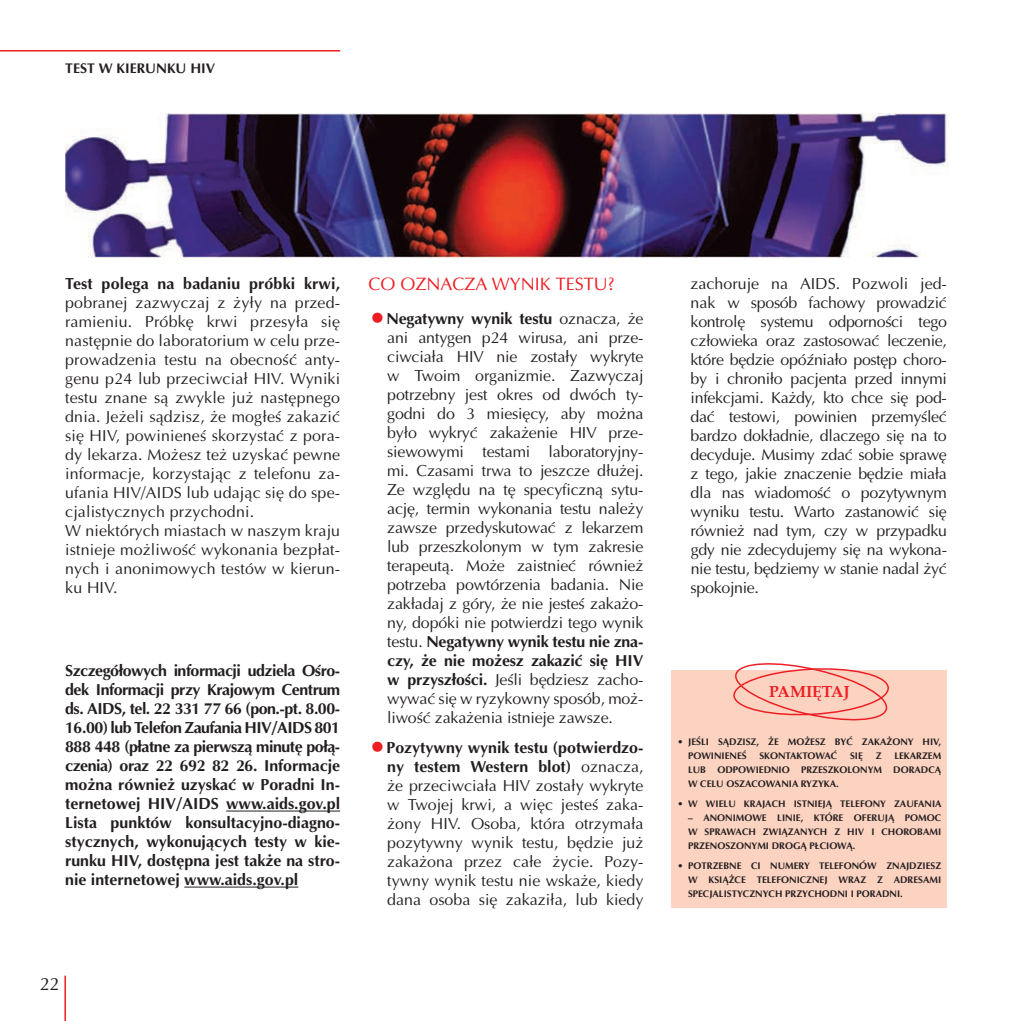
<style>
.page{position:relative;width:1032px;height:1021px;background:#fff}
.page>*{position:absolute;margin:0;border:0;box-sizing:border-box;transform-origin:0 0}
.t1{font:18px "Ottawa";color:#ee1d23}
.t2{font:18px "Ottawa";color:#231f20}
.t3{font:16px/19px "Ottawa";letter-spacing:.01em;color:#231f20;text-align:justify}
.t4{font:700 16px/19px "Ottawa";color:#231f20;text-align:justify}
.t5{font:700 16px "Palatino Linotype";color:#ee1d23}
.t6{font:700 14px "Ottawa";color:#231f20}
.t7{font:700 9.6px "Ottawa";letter-spacing:.11em;color:#231f20}
.s1{font-size:30px;color:#ee1d23}
.s2{font-weight:700}
</style>
<div class="page">
<hr style="left:64px;top:975px;width:2px;height:45px;background:#ee1d23">
<div style="left:672px;top:669px;width:275px;height:238px;background:#fcd2c0"></div>
<svg style="left:730px;top:663px;width:162px;height:58px"></svg>
<hr style="left:226px;top:810px;width:114px;height:1px;background:#231f20">
<hr style="left:184px;top:886px;width:114px;height:1px;background:#231f20">
<img style="left:65px;top:113px;width:883px;height:145px">
<hr style="left:0;top:50px;width:340px;height:2px;background:#ee1d23">
<p class="t6" style="left:65px;top:59px;width:152px">TEST W KIERU NKU HIV</p>
<p class="t4" style="left:65px;top:274px;width:276px">Test polega na badaniu próbki krwi,</p>
<p class="t3" style="left:65px;top:293px;width:277px;text-align:left">pobranej zazwyczaj z żyły na przed&shy;ramieniu. Próbkę krwi przesyła się następnie do laboratorium w celu prze&shy;prowadzenia testu na obecność anty&shy;genu p24 lub przeciwciał HIV. Wyniki testu znane są zwykle już następnego dnia. Jeżeli sądzisz, że mogłeś zakazić się HIV, powinieneś skorzystać z pora&shy;dy lekarza. Możesz też uzyskać pewne informacje, korzystając z telefonu za&shy;ufania HIV/AIDS lub udając się do spe&shy;cjalistycznych przychodni.<br>W niektórych miastach w naszym kraju istnieje możliwość wykonania bezpłat&shy;nych i anonimowych testów w kierun&shy;ku HIV.</p>
<p class="t4" style="left:65px;top:661px;width:276px">Szczegółowych informacji udziela Ośro&shy;dek Informacji przy Krajowym Centrum ds. AIDS, tel. 22 331 77 66 (pon.-pt. 8.00- 16.00) lub Telefon Zaufania HIV/AIDS 801<br>888 448 (płatne za pierwszą minutę połą&shy;czenia) oraz 22 692 82 26. Informacje można również uzyskać w Poradni In&shy;ternetowej HIV/AIDS www.aids.gov.pl Lista punktów konsultacyjno-diagno&shy;stycznych, wykonujących testy w kie&shy;runku HIV, dostępna jest także na stro&shy;nie internetowej www.aids.gov.pl</p>
<p class="t2" style="left:40px;top:972px;width:21px">22</p>
<p class="t1" style="left:369px;top:273px;width:248px">CO OZNACZA WYNIK TESTU?</p>
<p class="t3" style="left:387px;top:309px;width:258px;text-indent:-19px"><span class="s1">•</span><span class="s2">Negatywny wynik testu</span> oznacza, że ani antygen p24 wirusa, ani prze&shy;ciwciała HIV nie zostały wykryte w Twoim organizmie. Zazwyczaj potrzebny jest okres od dwóch ty&shy;godni do 3 miesięcy, aby można było wykryć zakażenie HIV prze&shy;siewowymi testami laboratoryjny&shy;mi. Czasami trwa to jeszcze dłużej.<br>Ze względu na tę specyficzną sytu&shy;ację, termin wykonania testu należy zawsze przedyskutować z lekarzem lub przeszkolonym w tym zakresie terapeutą. Może zaistnieć również potrzeba powtórzenia badania. Nie zakładaj z góry, że nie jesteś zakażo&shy;ny, dopóki nie potwierdzi tego wynik testu. <span class="s2">Negatywny wynik testu nie zna&shy;czy, że nie możesz zakazić się HIV w przyszłości.</span> Jeśli będziesz zacho&shy;wywać się w ryzykowny sposób, moż&shy;liwość zakażenia istnieje zawsze.</p>
<p class="t3" style="left:387px;top:738px;width:258px;text-indent:-19px"><span class="s1">•</span><span class="s2">Pozytywny wynik testu (potwierdzo&shy;ny testem Western blot)</span> oznacza, że przeciwciała HIV zostały wykryte w Twojej krwi, a więc jesteś zaka&shy;żony HIV. Osoba, która otrzymała pozytywny wynik testu, będzie już zakażona przez całe życie. Pozy&shy;tywny wynik testu nie wskaże, kiedy dana osoba się zakaziła, lub kiedy</p>
<p class="t3" style="left:690px;top:274px;width:258px">zachoruje na AIDS. Pozwoli jed&shy;nak w sposób fachowy prowadzić kontrolę systemu odporności tego człowieka oraz zastosować leczenie, które będzie opóźniało postęp choro&shy;by i chroniło pacjenta przed innymi infekcjami. Każdy, kto chce się pod&shy;dać testowi, powinien przemyśleć bardzo dokładnie, dlaczego się na to decyduje. Musimy zdać sobie sprawę z tego, jakie znaczenie będzie miała dla nas wiadomość o pozytywnym wyniku testu. Warto zastanowić się również nad tym, czy w przypadku gdy nie zdecydujemy się na wykona&shy;nie testu, będziemy w stanie nadal żyć spokojnie.</p>
<p class="t5" style="left:769px;top:680px;width:82px">PAMI ĘTAJ</p>
<p class="t7" style="left:677px;top:736px;width:58px">• Jeśli sądzisz</p>
<p class="t7" style="left:756px;top:736px;width:18px">, że</p>
<p class="t7" style="left:788px;top:736px;width:8px">możesz</p>
<p class="t7" style="left:835px;top:736px;width:54px">być zakażon</p>
<p class="t7" style="left:908px;top:736px;width:35px">y hiv,</p>
<p class="t7" style="left:688px;top:750px;width:13px">powiniene</p>
<p class="t7" style="left:742px;top:750px;width:6px">ś</p>
<p class="t7" style="left:759px;top:750px;width:19px">skonta</p>
<p class="t7" style="left:796px;top:750px;width:14px">ktowa</p>
<p class="t7" style="left:831px;top:750px;width:8px">ć</p>
<p class="t7" style="left:850px;top:750px;width:14px">si ę</p>
<p class="t7" style="left:876px;top:750px;width:6px">z</p>
<p class="t7" style="left:894px;top:750px;width:23px">lekarzem</p>
<p class="t7" style="left:688px;top:764px;width:58px">lub odpowiednio</p>
<p class="t7" style="left:801px;top:764px;width:12px">przesz</p>
<p class="t7" style="left:833px;top:764px;width:68px">kolonym doradc</p>
<p class="t7" style="left:935px;top:764px;width:8px">ą</p>
<p class="t7" style="left:688px;top:778px;width:46px">wcelu oszacowania</p>
<p class="t7" style="left:801px;top:778px;width:40px">ryzyka.</p>
<p class="t7" style="left:677px;top:797px;width:14px">• w</p>
<p class="t7" style="left:706px;top:797px;width:51px">wielu krajach</p>
<p class="t7" style="left:794px;top:797px;width:6px">istniej</p>
<p class="t7" style="left:826px;top:797px;width:37px">ą telefon</p>
<p class="t7" style="left:880px;top:797px;width:40px">y zaufania</p>
<p class="t7" style="left:688px;top:811px;width:24px">– anonimowe</p>
<p class="t7" style="left:777px;top:811px;width:11px">linie</p>
<p class="t7" style="left:801px;top:811px;width:38px">, które</p>
<p class="t7" style="left:854px;top:811px;width:7px">ofer</p>
<p class="t7" style="left:877px;top:811px;width:42px">ują pomoc</p>
<p class="t7" style="left:688px;top:825px;width:35px">w sprawach</p>
<p class="t7" style="left:763px;top:825px;width:7px">zwi</p>
<p class="t7" style="left:781px;top:825px;width:14px">ązan</p>
<p class="t7" style="left:808px;top:825px;width:14px">ych</p>
<p class="t7" style="left:834px;top:825px;width:20px">z hiv</p>
<p class="t7" style="left:871px;top:825px;width:19px">i choro</p>
<p class="t7" style="left:917px;top:825px;width:13px">bami</p>
<p class="t7" style="left:688px;top:839px;width:13px">przenoszon</p>
<p class="t7" style="left:751px;top:839px;width:28px">ymi dro</p>
<p class="t7" style="left:793px;top:839px;width:35px">gą płciow</p>
<p class="t7" style="left:846px;top:839px;width:11px">ą.</p>
<p class="t7" style="left:677px;top:859px;width:13px">• Potrze</p>
<p class="t7" style="left:723px;top:859px;width:13px">bne</p>
<p class="t7" style="left:751px;top:859px;width:6px">ci</p>
<p class="t7" style="left:770px;top:859px;width:23px">numer</p>
<p class="t7" style="left:804px;top:859px;width:38px">y telefon</p>
<p class="t7" style="left:859px;top:859px;width:34px">ów znajdziesz</p>
<p class="t7" style="left:688px;top:873px;width:9px">w</p>
<p class="t7" style="left:708px;top:873px;width:27px">ksi ążce</p>
<p class="t7" style="left:757px;top:873px;width:22px">telefonicznej</p>
<p class="t7" style="left:838px;top:873px;width:8px">wraz</p>
<p class="t7" style="left:877px;top:873px;width:24px">z adresami</p>
<p class="t7" style="left:688px;top:887px;width:17px">specja</p>
<p class="t7" style="left:719px;top:887px;width:32px">listyczn</p>
<p class="t7" style="left:763px;top:887px;width:53px">ych przychodni</p>
<p class="t7" style="left:851px;top:887px;width:19px">i poradni</p>
<p class="t7" style="left:900px;top:887px;width:4px">.</p>
</div>
